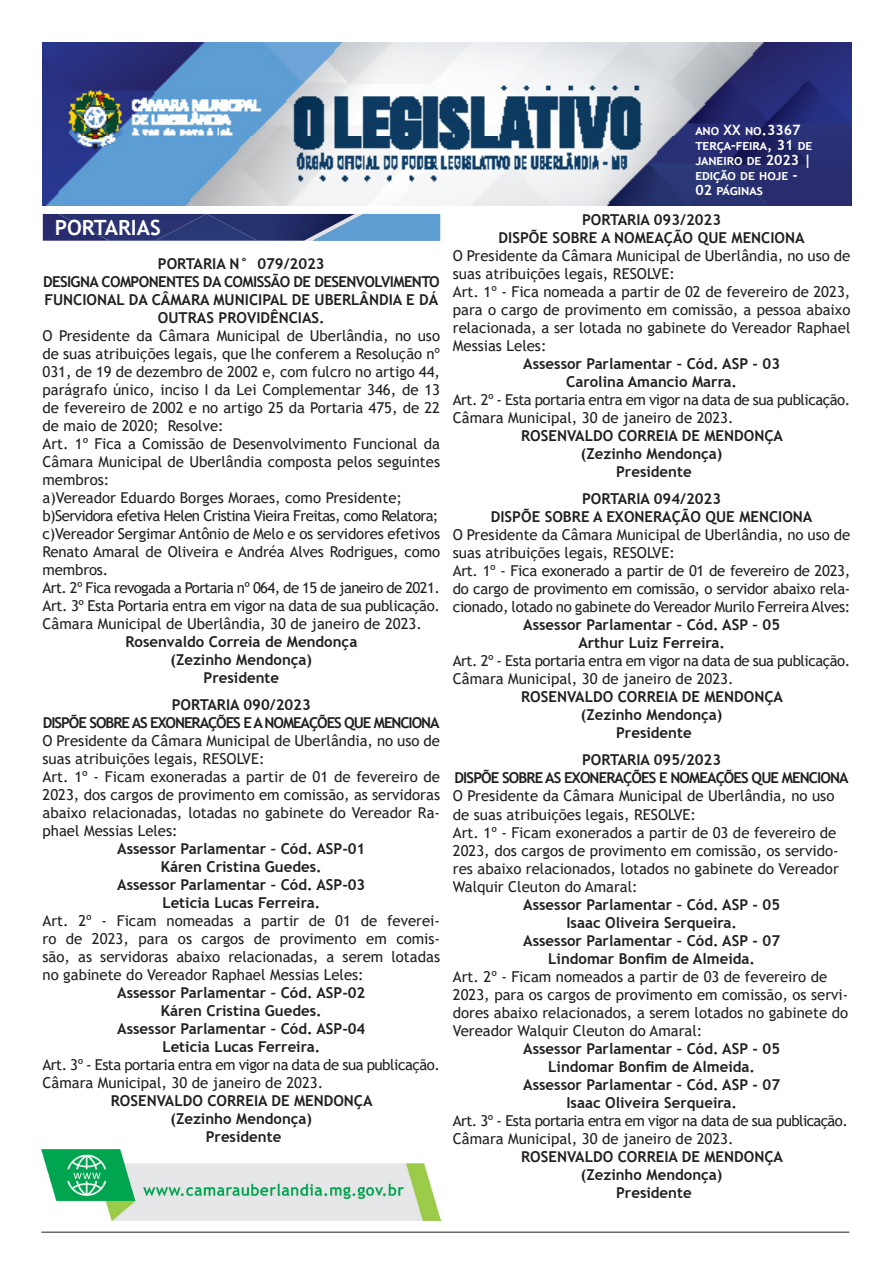
<style>
.page{position:relative;width:893px;height:1263px;background:#fff}
.page>*{position:absolute;margin:0;border:0;box-sizing:border-box;transform-origin:0 0}
.t1{font:700 21px "Trebuchet MS";color:#fff}
.t2{font:15px/18px "Trebuchet MS";color:#231f20;text-align:justify}
.t3{font:700 15px/18px "Trebuchet MS";color:#231f20;text-align:center}
.t4{font:15px "Trebuchet MS";letter-spacing:-.04em;color:#231f20}
.t5{font:15px "Trebuchet MS";letter-spacing:-.03em;color:#231f20}
.t6{font:15px "Trebuchet MS";letter-spacing:-.02em;color:#231f20}
.t7{font:700 15px "Trebuchet MS";letter-spacing:-.07em;color:#231f20}
.t8{font:700 15px "Trebuchet MS";letter-spacing:-.06em;color:#231f20}
.t9{font:700 14.25px/15px "Trebuchet MS";color:#fff}
</style>
<div class="page">
<img style="left:42px;top:42px;width:810px;height:164px">
<hr style="left:41px;top:1232px;width:808px;height:1px;background:#231f20">
<div style="left:43px;top:214px;width:164px;height:27px;background:#283171"></div>
<img style="left:207px;top:214px;width:106px;height:27px">
<svg style="left:313px;top:214px;width:127px;height:27px;background:#5d90c2"></svg>
<img style="left:41px;top:1149px;width:399px;height:71px">
<p class="t1" style="left:55px;top:215px;width:107px">PORTARIAS</p>
<p class="t3" style="left:158px;top:254px;width:168px">PORTARIA N° 079/2023</p>
<p class="t3" style="left:43px;top:272px;width:398px">DESIGNA COMPONENTES DA COMISSÃO DE DESENVOLVIMENTO<br>FUNCIONAL DA CÂMARA MUNICIPAL DE UBERLÂNDIA E DÁ<br>OUTRAS PROVIDÊNCIAS.</p>
<p class="t2" style="left:43px;top:326px;width:399px">O Presidente da Câmara Municipal de Uberlândia, no uso de suas atribuições legais, que lhe conferem a Resolução nº 031, de 19 de dezembro de 2002 e, com fulcro no artigo 44, parágrafo único, inciso I da Lei Complementar 346, de 13 de fevereiro de 2002 e no artigo 25 da Portaria 475, de 22 de maio de 2020; Resolve:</p>
<p class="t2" style="left:43px;top:434px;width:399px">Art. 1º Fica a Comissão de Desenvolvimento Funcional da Câmara Municipal de Uberlândia composta pelos seguintes membros:</p>
<p class="t2" style="left:43px;top:488px;width:361px">a)Vereador Eduardo Borges Moraes, como Presidente;</p>
<p class="t4" style="left:43px;top:506px;width:397px">b)Servidora efetiva Helen Cristina Vieira Freitas, como Relatora;</p>
<p class="t2" style="left:43px;top:524px;width:399px">c)Vereador Sergimar Antônio de Melo e os servidores efetivos Renato Amaral de Oliveira e Andréa Alves Rodrigues, como membros.</p>
<p class="t4" style="left:43px;top:578px;width:399px">Art. 2º Fica revogada a Portaria nº 064, de 15 de janeiro de 2021.</p>
<p class="t6" style="left:43px;top:596px;width:399px">Art. 3º Esta Portaria entra em vigor na data de sua publicação.</p>
<p class="t2" style="left:43px;top:614px;width:381px">Câmara Municipal de Uberlândia, 30 de janeiro de 2023.</p>
<p class="t3" style="left:125px;top:632px;width:233px">Rosenvaldo Correia de Mendonça</p>
<p class="t3" style="left:171px;top:650px;width:143px">(Zezinho Mendonça)</p>
<p class="t3" style="left:204px;top:668px;width:77px">Presidente</p>
<p class="t3" style="left:172px;top:696px;width:141px">PORTARIA 090/2023</p>
<p class="t7" style="left:43px;top:713px;width:398px">DISPÕE SOBRE AS EXONERAÇÕES E A NOMEAÇÕES QUE MENCIONA</p>
<p class="t2" style="left:43px;top:732px;width:399px">O Presidente da Câmara Municipal de Uberlândia, no uso de suas atribuições legais, RESOLVE:</p>
<p class="t2" style="left:43px;top:768px;width:399px">Art. 1º - Ficam exoneradas a partir de 01 de fevereiro de 2023, dos cargos de provimento em comissão, as servidoras abaixo relacionadas, lotadas no gabinete do Vereador Ra&shy;phael Messias Leles:</p>
<p class="t3" style="left:117px;top:840px;width:250px">Assessor Parlamentar – Cód. ASP-01</p>
<p class="t3" style="left:161px;top:858px;width:162px">Káren Cristina Guedes.</p>
<p class="t3" style="left:117px;top:876px;width:250px">Assessor Parlamentar – Cód. ASP-03</p>
<p class="t3" style="left:162px;top:894px;width:159px">Leticia Lucas Ferreira.</p>
<p class="t2" style="left:43px;top:912px;width:399px">Art. 2º - Ficam nomeadas a partir de 01 de feverei&shy;ro de 2023, para os cargos de provimento em comis&shy;são, as servidoras abaixo relacionadas, a serem lotadas no gabinete do Vereador Raphael Messias Leles:</p>
<p class="t3" style="left:117px;top:984px;width:250px">Assessor Parlamentar – Cód. ASP-02</p>
<p class="t3" style="left:161px;top:1002px;width:162px">Káren Cristina Guedes.</p>
<p class="t3" style="left:117px;top:1020px;width:250px">Assessor Parlamentar – Cód. ASP-04</p>
<p class="t3" style="left:162px;top:1038px;width:159px">Leticia Lucas Ferreira.</p>
<p class="t5" style="left:43px;top:1055px;width:399px">Art. 3º - Esta portaria entra em vigor na data de sua publicação.</p>
<p class="t2" style="left:43px;top:1074px;width:282px">Câmara Municipal, 30 de janeiro de 2023.</p>
<p class="t3" style="left:111px;top:1092px;width:263px">ROSENVALDO CORREIA DE MENDONÇA</p>
<p class="t3" style="left:171px;top:1110px;width:143px">(Zezinho Mendonça)</p>
<p class="t3" style="left:206px;top:1128px;width:77px">Presidente</p>
<p class="t9" style="left:695px;top:123px;width:118px">ano XX no.3367 terça-feira, 31 de janeiro de 2023 | edição de hoje -</p>
<p class="t9" style="left:695px;top:183px;width:69px">02 páginas</p>
<p class="t3" style="left:582px;top:210px;width:141px">PORTARIA 093/2023</p>
<p class="t3" style="left:499px;top:228px;width:308px">DISPÕE SOBRE A NOMEAÇÃO QUE MENCIONA</p>
<p class="t2" style="left:453px;top:246px;width:399px">O Presidente da Câmara Municipal de Uberlândia, no uso de suas atribuições legais, RESOLVE:</p>
<p class="t2" style="left:453px;top:282px;width:399px">Art. 1º - Fica nomeada a partir de 02 de fevereiro de 2023, para o cargo de provimento em comissão, a pessoa abaixo relacionada, a ser lotada no gabinete do Vereador Raphael Messias Leles:</p>
<p class="t3" style="left:523px;top:354px;width:258px">Assessor Parlamentar – Cód. ASP - 03</p>
<p class="t3" style="left:566px;top:372px;width:172px">Carolina Amancio Marra.</p>
<p class="t5" style="left:453px;top:390px;width:399px">Art. 2º - Esta portaria entra em vigor na data de sua publicação.</p>
<p class="t2" style="left:453px;top:408px;width:282px">Câmara Municipal, 30 de janeiro de 2023.</p>
<p class="t3" style="left:521px;top:426px;width:263px">ROSENVALDO CORREIA DE MENDONÇA</p>
<p class="t3" style="left:581px;top:444px;width:143px">(Zezinho Mendonça)</p>
<p class="t3" style="left:616px;top:462px;width:77px">Presidente</p>
<p class="t3" style="left:582px;top:490px;width:141px">PORTARIA 094/2023</p>
<p class="t3" style="left:491px;top:508px;width:323px">DISPÕE SOBRE A EXONERAÇÃO QUE MENCIONA</p>
<p class="t2" style="left:453px;top:526px;width:399px">O Presidente da Câmara Municipal de Uberlândia, no uso de suas atribuições legais, RESOLVE:</p>
<p class="t2" style="left:453px;top:562px;width:399px">Art. 1º - Fica exonerado a partir de 01 de fevereiro de 2023, do cargo de provimento em comissão, o servidor abaixo rela&shy;cionado, lotado no gabinete do Vereador Murilo Ferreira Alves:</p>
<p class="t3" style="left:523px;top:616px;width:258px">Assessor Parlamentar – Cód. ASP – 05</p>
<p class="t3" style="left:578px;top:634px;width:148px">Arthur Luiz Ferreira.</p>
<p class="t5" style="left:453px;top:652px;width:399px">Art. 2º - Esta portaria entra em vigor na data de sua publicação.</p>
<p class="t2" style="left:453px;top:670px;width:282px">Câmara Municipal, 30 de janeiro de 2023.</p>
<p class="t3" style="left:521px;top:688px;width:263px">ROSENVALDO CORREIA DE MENDONÇA</p>
<p class="t3" style="left:581px;top:706px;width:143px">(Zezinho Mendonça)</p>
<p class="t3" style="left:616px;top:724px;width:77px">Presidente</p>
<p class="t3" style="left:582px;top:751px;width:141px">PORTARIA 095/2023</p>
<p class="t8" style="left:455px;top:769px;width:396px">DISPÕE SOBRE AS EXONERAÇÕES E NOMEAÇÕES QUE MENCIONA</p>
<p class="t2" style="left:453px;top:787px;width:383px">O Presidente da Câmara Municipal de Uberlândia, no uso de suas atribuições legais, RESOLVE:</p>
<p class="t2" style="left:453px;top:823px;width:387px;text-align:left">Art. 1º - Ficam exonerados a partir de 03 de fevereiro de 2023, dos cargos de provimento em comissão, os servido&shy;res abaixo relacionados, lotados no gabinete do Vereador Walquir Cleuton do Amaral:</p>
<p class="t3" style="left:523px;top:895px;width:258px">Assessor Parlamentar – Cód. ASP - 05</p>
<p class="t3" style="left:566px;top:913px;width:172px">Isaac Oliveira Serqueira.</p>
<p class="t3" style="left:523px;top:931px;width:258px">Assessor Parlamentar – Cód. ASP - 07</p>
<p class="t3" style="left:548px;top:949px;width:208px">Lindomar Bonfim de Almeida.</p>
<p class="t2" style="left:453px;top:967px;width:397px;text-align:left">Art. 2º - Ficam nomeados a partir de 03 de fevereiro de 2023, para os cargos de provimento em comissão, os servi&shy;dores abaixo relacionados, a serem lotados no gabinete do Vereador Walquir Cleuton do Amaral:</p>
<p class="t3" style="left:523px;top:1039px;width:258px">Assessor Parlamentar – Cód. ASP - 05</p>
<p class="t3" style="left:548px;top:1057px;width:208px">Lindomar Bonfim de Almeida.</p>
<p class="t3" style="left:523px;top:1075px;width:258px">Assessor Parlamentar – Cód. ASP - 07</p>
<p class="t3" style="left:566px;top:1093px;width:172px">Isaac Oliveira Serqueira.</p>
<p class="t4" style="left:453px;top:1111px;width:396px">Art. 3º - Esta portaria entra em vigor na data de sua publicação.</p>
<p class="t2" style="left:453px;top:1129px;width:282px">Câmara Municipal, 30 de janeiro de 2023.</p>
<p class="t3" style="left:521px;top:1147px;width:263px">ROSENVALDO CORREIA DE MENDONÇA</p>
<p class="t3" style="left:581px;top:1165px;width:143px">(Zezinho Mendonça)</p>
<p class="t3" style="left:616px;top:1183px;width:77px">Presidente</p>
</div>
